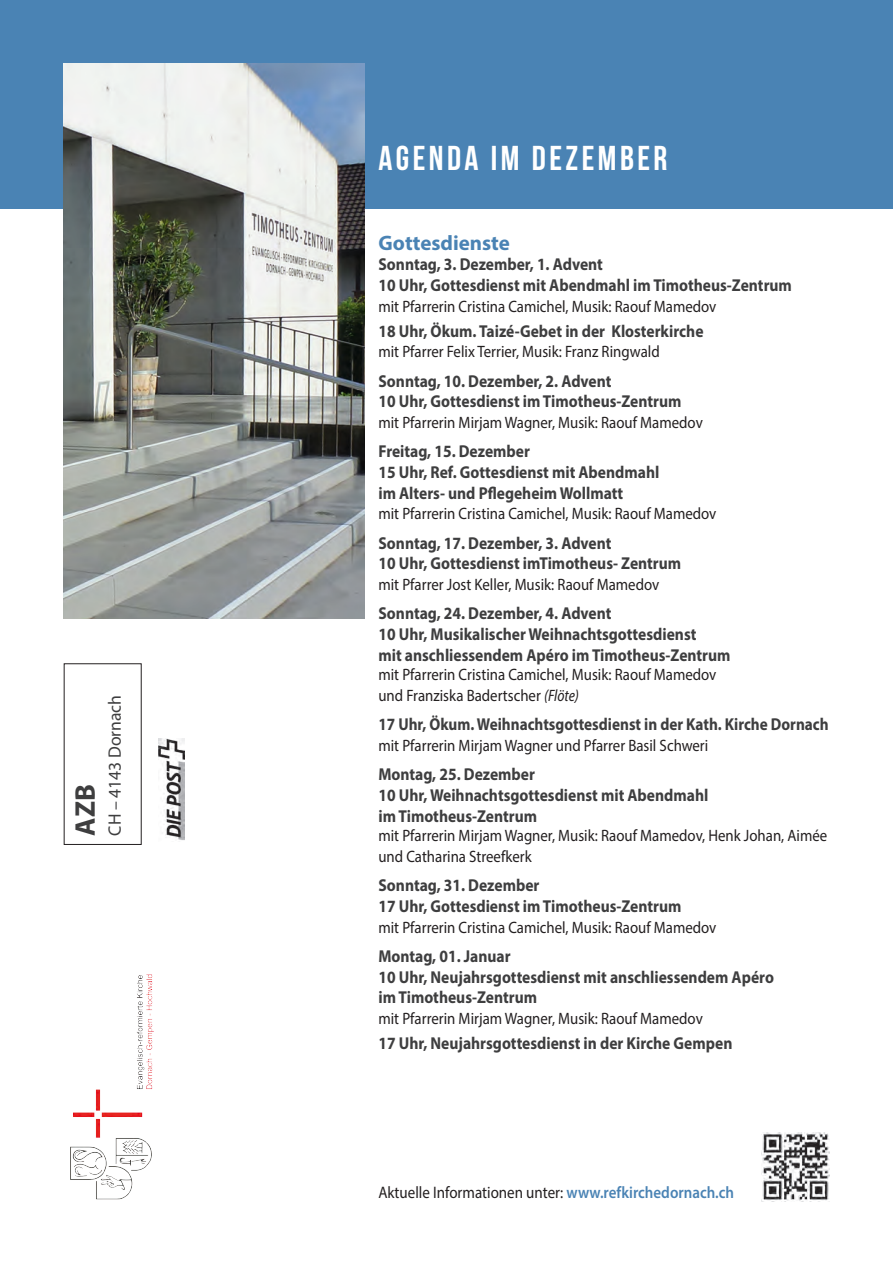
<style>
.page{position:relative;width:893px;height:1263px;background:#fff}
.page>*{position:absolute;margin:0;border:0;box-sizing:border-box;transform-origin:0 0}
.t1{font:34.5px "Bebas Neue";letter-spacing:.1em;color:#fff}
.Gottesdienste_Titel{font:700 28.5px "Myriad Pro";color:#3e3e3f}
.t2{font:700 21px "Myriad Pro";color:#4a83b4}
.Gottesdienste_Titel-2{font:18px "Myriad Pro";letter-spacing:-.005em;color:#3e3e3f}
.Fliesstext{font:700 17.25px/20.7px "Myriad Pro";color:#3e3e3f;scale:.9 1}
.Fliesstext-2{font:700 17.25px "Myriad Pro";color:#3e3e3f;scale:.88 1}
.t3{font:16.65px "Myriad Pro";color:#231f20;scale:.9 1}
.Fliesstext-3{font:16.5px/20.7px "Myriad Pro";color:#231f20;scale:.9 1}
.s1{font-style:italic;font-stretch:semi-condensed}
.s2{font-weight:600;color:#4a83b4}
</style>
<div class="page">
<div style="left:0;top:0;width:893px;height:208px;background:#4a83b4"></div>
<div style="left:64px;top:663px;width:78px;height:182px;border:1px solid #231f20"></div>
<img style="left:159px;top:739px;width:25px;height:101px">
<img style="left:70px;top:974px;width:84px;height:226px">
<img style="left:64px;top:64px;width:300px;height:555px">
<img style="left:761px;top:1133px;width:69px;height:68px">
<p class="Gottesdienste_Titel" style="left:67px;top:835px;width:53px;rotate:-90deg">AZB</p>
<p class="Gottesdienste_Titel-2" style="left:104px;top:835px;width:142px;rotate:-90deg">CH – 4143 Dornach</p>
<p class="t1" style="left:378px;top:140px;width:291px">AGENDA IM DEZEMBER</p>
<p class="t2" style="left:378px;top:229px;width:133px">Gottesdienste</p>
<p class="Fliesstext" style="left:378px;top:254px;width:251px">Sonntag, 3. Dezember, 1. Advent</p>
<p class="Fliesstext" style="left:378px;top:274px;width:461px">10 Uhr, Gottesdienst mit Abendmahl im Timotheus-Zentrum</p>
<p class="Fliesstext-3" style="left:378px;top:296px;width:377px">mit Pfarrerin Cristina Camichel, Musik: Raouf Mamedov</p>
<p class="Fliesstext" style="left:378px;top:320px;width:363px">18 Uhr, Ökum. Taizé-Gebet in der Klosterkirche</p>
<p class="Fliesstext-3" style="left:378px;top:341px;width:314px">mit Pfarrer Felix Terrier, Musik: Franz Ringwald</p>
<p class="Fliesstext" style="left:378px;top:370px;width:338px">Sonntag, 10. Dezember, 2. Advent<br>10 Uhr, Gottesdienst im Timotheus-Zentrum</p>
<p class="Fliesstext-3" style="left:378px;top:412px;width:362px">mit Pfarrerin Mirjam Wagner, Musik: Raouf Mamedov</p>
<p class="Fliesstext" style="left:378px;top:440px;width:314px">Freitag, 15. Dezember<br>15 Uhr, Ref. Gottesdienst mit Abendmahl im Alters- und Pflegeheim Wollmatt</p>
<p class="Fliesstext-3" style="left:378px;top:503px;width:377px">mit Pfarrerin Cristina Camichel, Musik: Raouf Mamedov</p>
<p class="Fliesstext" style="left:378px;top:532px;width:338px">Sonntag, 17. Dezember, 3. Advent<br>10 Uhr, Gottesdienst imTimotheus- Zentrum</p>
<p class="Fliesstext-3" style="left:378px;top:574px;width:313px">mit Pfarrer Jost Keller, Musik: Raouf Mamedov</p>
<p class="Fliesstext" style="left:378px;top:602px;width:393px">Sonntag, 24. Dezember, 4. Advent<br>10 Uhr, Musikalischer Weihnachtsgottesdienst<br>mit anschliessendem Apéro im Timotheus-Zentrum</p>
<p class="Fliesstext-3" style="left:378px;top:664px;width:377px">mit Pfarrerin Cristina Camichel, Musik: Raouf Mamedov und Franziska Badertscher <span class="s1">(Flöte)</span></p>
<p class="Fliesstext-2" style="left:378px;top:713px;width:513px">17 Uhr, Ökum. Weihnachtsgottesdienst in der Kath. Kirche Dornach</p>
<p class="Fliesstext-3" style="left:378px;top:735px;width:368px">mit Pfarrerin Mirjam Wagner und Pfarrer Basil Schweri</p>
<p class="Fliesstext" style="left:378px;top:763px;width:368px">Montag, 25. Dezember<br>10 Uhr, Weihnachtsgottesdienst mit Abendmahl im Timotheus-Zentrum</p>
<p class="Fliesstext-3" style="left:378px;top:825px;width:500px">mit Pfarrerin Mirjam Wagner, Musik: Raouf Mamedov, Henk Johan, Aimée und Catharina Streefkerk</p>
<p class="Fliesstext" style="left:378px;top:874px;width:338px">Sonntag, 31. Dezember<br>17 Uhr, Gottesdienst im Timotheus-Zentrum</p>
<p class="Fliesstext-3" style="left:378px;top:916px;width:377px">mit Pfarrerin Cristina Camichel, Musik: Raouf Mamedov</p>
<p class="Fliesstext" style="left:378px;top:945px;width:441px">Montag, 01. Januar<br>10 Uhr, Neujahrsgottesdienst mit anschliessendem Apéro im Timotheus-Zentrum</p>
<p class="Fliesstext-3" style="left:378px;top:1008px;width:362px">mit Pfarrerin Mirjam Wagner, Musik: Raouf Mamedov</p>
<p class="Fliesstext" style="left:378px;top:1032px;width:395px">17 Uhr, Neujahrsgottesdienst in der Kirche Gempen</p>
<p class="t3" style="left:378px;top:1182px;width:397px">Aktuelle Informationen unter: <span class="s2">www.refkirchedornach.ch</span></p>
</div>
